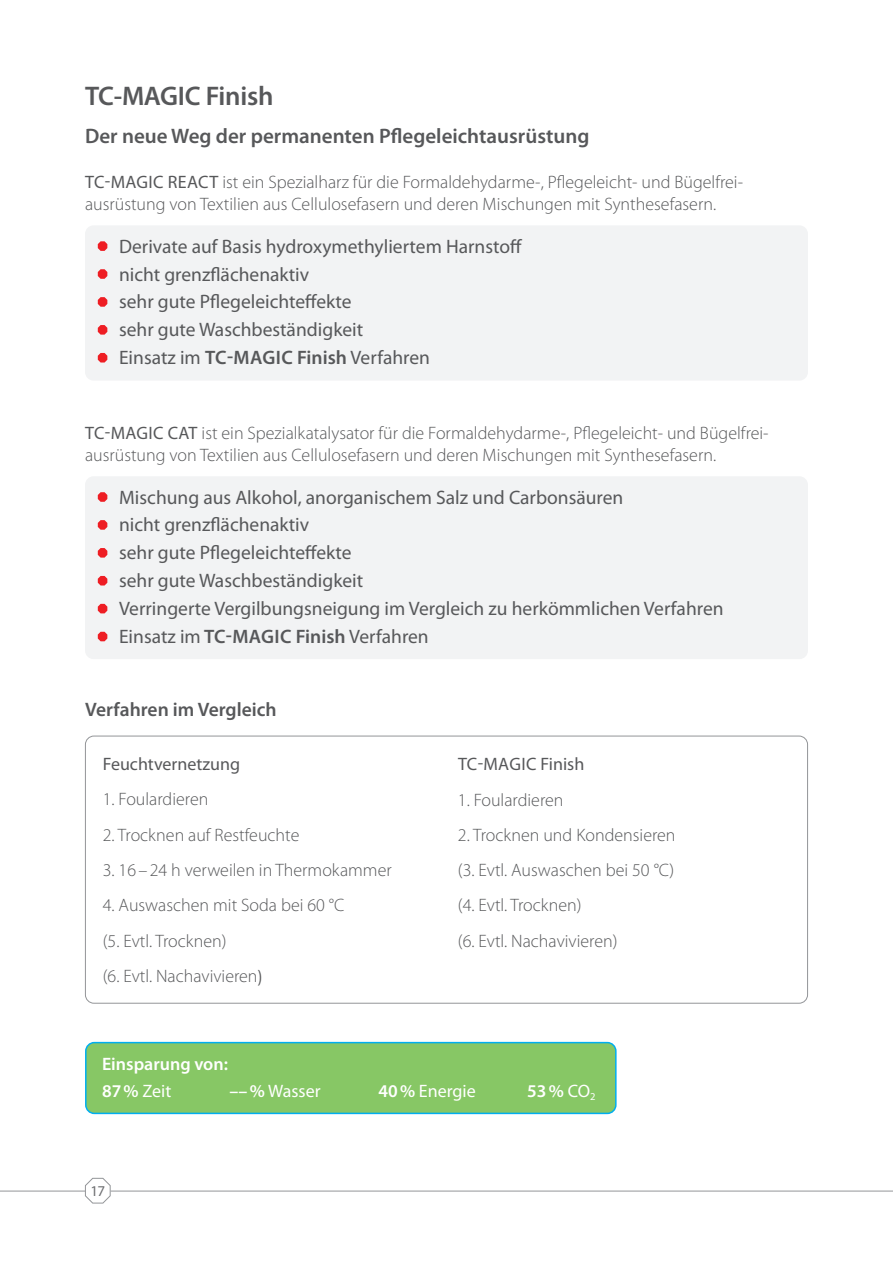
<style>
.page{position:relative;width:893px;height:1263px;background:#fff}
.page>*{position:absolute;margin:0;border:0;box-sizing:border-box;transform-origin:0 0}
.t1{font:600 27px "Myriad Pro";letter-spacing:-.01em;color:#57585a}
.t2{font:600 21px "Myriad Pro";color:#57585a}
.t3{font:19.5px/27.8px "Myriad Pro";color:#57585a}
.t4{font:600 19.5px "Myriad Pro";color:#57585a}
.t5{font:300 18px/35.2px "Myriad Pro";color:#57585a}
.t6{font:18px "Myriad Pro";color:#57585a}
.t7{font:600 18px/26.7px "Myriad Pro";color:#fff}
.t8{font:18px "Myriad Pro";color:#fff}
.t9{font:15px "Myriad Pro";color:#6c6d70}
.s1{font-weight:400}
.s2{font-weight:600}
.s3{font-family:"Corporate S";font-weight:400}
</style>
<div class="page">
<div style="left:85px;top:225px;width:723px;height:156px;background:#f2f3f4;border-radius:9px"></div>
<svg style="left:98px;top:241px;width:9px;height:10px"></svg>
<svg style="left:98px;top:269px;width:9px;height:10px"></svg>
<svg style="left:98px;top:297px;width:9px;height:10px"></svg>
<svg style="left:98px;top:325px;width:9px;height:10px"></svg>
<svg style="left:98px;top:353px;width:9px;height:9px"></svg>
<div style="left:86px;top:1042px;width:530px;height:71px;background:#87c765;border-radius:9px"></div>
<div style="left:85px;top:1042px;width:532px;height:72px;border:2px solid #00aeef;border-radius:9px"></div>
<div style="left:85px;top:476px;width:723px;height:183px;background:#f2f3f4;border-radius:9px"></div>
<svg style="left:98px;top:492px;width:9px;height:10px"></svg>
<svg style="left:98px;top:520px;width:9px;height:10px"></svg>
<svg style="left:98px;top:548px;width:9px;height:10px"></svg>
<svg style="left:98px;top:576px;width:9px;height:9px"></svg>
<svg style="left:98px;top:604px;width:9px;height:9px"></svg>
<svg style="left:98px;top:632px;width:9px;height:9px"></svg>
<div style="left:85px;top:736px;width:723px;height:267px;border:1px solid #939598;border-radius:9px"></div>
<hr style="left:111px;top:1191px;width:782px;height:1px;background:#939598">
<div style="left:85px;top:1178px;width:26px;height:25px;border:1px solid #939598;border-radius:7px"></div>
<hr style="left:0;top:1191px;width:85px;height:1px;background:#939598">
<h1 class="t1" style="left:85px;top:79px;width:190px">TC-MAGIC Finish</h1>
<p class="t2" style="left:85px;top:123px;width:506px">Der neue Weg der permanenten Pflegeleichtausrüstung</p>
<p class="t5" style="left:85px;top:170px;width:659px;line-height:22.5px"><span class="s1">TC-MAGIC REACT</span> ist ein Spezialharz für die Formaldehydarme-, Pflegeleicht- und Bügelfrei&shy;ausrüstung von Textilien aus Cellulosefasern und deren Mischungen mit Synthesefasern.</p>
<p class="t3" style="left:119px;top:232px;width:405px">Derivate auf Basis hydroxymethyliertem Harnstoff nicht grenzflächenaktiv<br>sehr gute Pflegeleichteffekte<br>sehr gute Waschbeständigkeit<br>Einsatz im <span class="s2">TC-MAGIC Finish</span> Verfahren</p>
<p class="t5" style="left:85px;top:421px;width:685px;line-height:22.5px"><span class="s1">TC-MAGIC CAT</span> ist ein Spezialkatalysator für die Formaldehydarme-, Pflegeleicht- und Bügelfrei&shy;ausrüstung von Textilien aus Cellulosefasern und deren Mischungen mit Synthesefasern.</p>
<p class="t3" style="left:119px;top:483px;width:606px">Mischung aus Alkohol, anorganischem Salz und Carbonsäuren<br>nicht grenzflächenaktiv<br>sehr gute Pflegeleichteffekte<br>sehr gute Waschbeständigkeit<br>Verringerte Vergilbungsneigung im Vergleich zu herkömmlichen Verfahren Einsatz im <span class="s2">TC-MAGIC Finish</span> Verfahren</p>
<p class="t4" style="left:85px;top:697px;width:193px">Verfahren im Vergleich</p>
<p class="t6" style="left:103px;top:753px;width:139px">Feuchtvernetzung</p>
<p class="t5" style="left:103px;top:782px;width:107px">1. Foulardieren</p>
<p class="t5" style="left:103px;top:817px;width:198px">2. Trocknen auf Restfeuchte</p>
<p class="t5" style="left:103px;top:852px;width:290px">3. 16–24 h verweilen in Thermokammer</p>
<p class="t5" style="left:103px;top:887px;width:243px">4. Auswaschen mit Soda bei 60 °C (5. Evtl. Trocknen)<br>(6. Evtl. Nachavivieren<span class="s3">)</span></p>
<p class="t6" style="left:458px;top:753px;width:128px">TC-MAGIC Finish</p>
<p class="t5" style="left:458px;top:782px;width:107px">1. Foulardieren</p>
<p class="t5" style="left:458px;top:817px;width:219px">2. Trocknen und Kondensieren (3. Evtl. Auswaschen bei 50 °C) (4. Evtl. Trocknen)<br>(6. Evtl. Nachavivieren)</p>
<p class="t7" style="left:102px;top:1050px;width:127px">Einsparung von:<br>87% <span class="s1">Zeit</span></p>
<p class="t8" style="left:230px;top:1080px;width:93px"><span class="s2">––%</span> Wasser</p>
<p class="t8" style="left:378px;top:1080px;width:99px"><span class="s2">40%</span> Energie</p>
<p class="t7" style="left:527px;top:1077px;width:70px">53% <span class="s1">CO</span><sub>2</sub></p>
<p class="t9" style="left:90px;top:1181px;width:16px">17</p>
</div>
